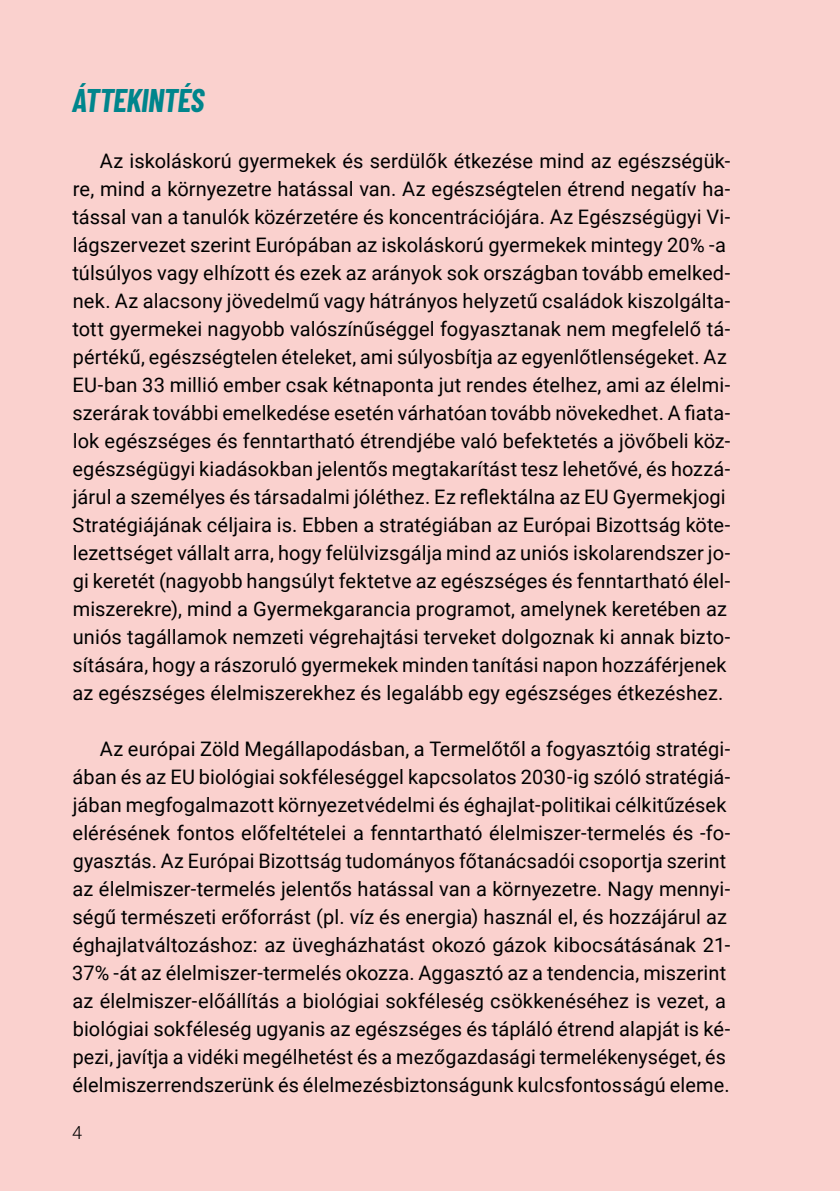
<style>
.page{position:relative;width:840px;height:1191px;background:#fff}
.page>*{position:absolute;margin:0;border:0;box-sizing:border-box;transform-origin:0 0}
.t1{font:italic 700 32px "Barlow Condensed";letter-spacing:-.02em;color:#00858c}
.t2{font:20px/28px "Roboto";letter-spacing:.005em;color:#000}
.t3{font:300 18px "Roboto";color:#000}
</style>
<div class="page">
<div style="left:0;top:0;width:839px;height:1191px;background:#fad1ce"></div>
<h1 class="t1" style="left:72px;top:78px;width:133px">ÁTTEKINTÉS</h1>
<p class="t2" style="left:72px;top:146px;width:659px;text-indent:27px">Az iskoláskorú gyermekek és serdülők étkezése mind az egészségük&shy;re, mind a környezetre hatással van. Az egészségtelen étrend negatív ha&shy;tással van a tanulók közérzetére és koncentrációjára. Az Egészségügyi Vi&shy;lágszervezet szerint Európában az iskoláskorú gyermekek mintegy 20% -a túlsúlyos vagy elhízott és ezek az arányok sok országban tovább emelked&shy;nek. Az alacsony jövedelmű vagy hátrányos helyzetű családok kiszolgálta&shy;tott gyermekei nagyobb valószínűséggel fogyasztanak nem megfelelő tá&shy;pértékű, egészségtelen ételeket, ami súlyosbítja az egyenlőtlenségeket. Az EU-ban 33 millió ember csak kétnaponta jut rendes ételhez, ami az élelmi&shy;szerárak további emelkedése esetén várhatóan tovább növekedhet. A fiata&shy;lok egészséges és fenntartható étrendjébe való befektetés a jövőbeli köz&shy;egészségügyi kiadásokban jelentős megtakarítást tesz lehetővé, és hozzá&shy;járul a személyes és társadalmi jóléthez. Ez reflektálna az EU Gyermekjogi Stratégiájának céljaira is. Ebben a stratégiában az Európai Bizottság köte&shy;lezettséget vállalt arra, hogy felülvizsgálja mind az uniós iskolarendszer jo&shy;gi keretét (nagyobb hangsúlyt fektetve az egészséges és fenntartható élel&shy;miszerekre), mind a Gyermekgarancia programot, amelynek keretében az uniós tagállamok nemzeti végrehajtási terveket dolgoznak ki annak bizto&shy;sítására, hogy a rászoruló gyermekek minden tanítási napon hozzáférjenek az egészséges élelmiszerekhez és legalább egy egészséges étkezéshez.</p>
<p class="t2" style="left:72px;top:734px;width:659px;text-indent:28px">Az európai Zöld Megállapodásban, a Termelőtől a fogyasztóig stratégi&shy;ában és az EU biológiai sokféleséggel kapcsolatos 2030-ig szóló stratégiá&shy;jában megfogalmazott környezetvédelmi és éghajlat-politikai célkitűzések elérésének fontos előfeltételei a fenntartható élelmiszer-termelés és -fo&shy;gyasztás. Az Európai Bizottság tudományos főtanácsadói csoportja szerint az élelmiszer-termelés jelentős hatással van a környezetre. Nagy mennyi&shy;ségű természeti erőforrást (pl. víz és energia) használ el, és hozzájárul az éghajlatváltozáshoz: az üvegházhatást okozó gázok kibocsátásának 21- 37% -át az élelmiszer-termelés okozza. Aggasztó az a tendencia, miszerint az élelmiszer-előállítás a biológiai sokféleség csökkenéséhez is vezet, a biológiai sokféleség ugyanis az egészséges és tápláló étrend alapját is ké&shy;pezi, javítja a vidéki megélhetést és a mezőgazdasági termelékenységet, és élelmiszerrendszerünk és élelmezésbiztonságunk kulcsfontosságú eleme.</p>
<p class="t3" style="left:72px;top:1120px;width:11px">4</p>
</div>
